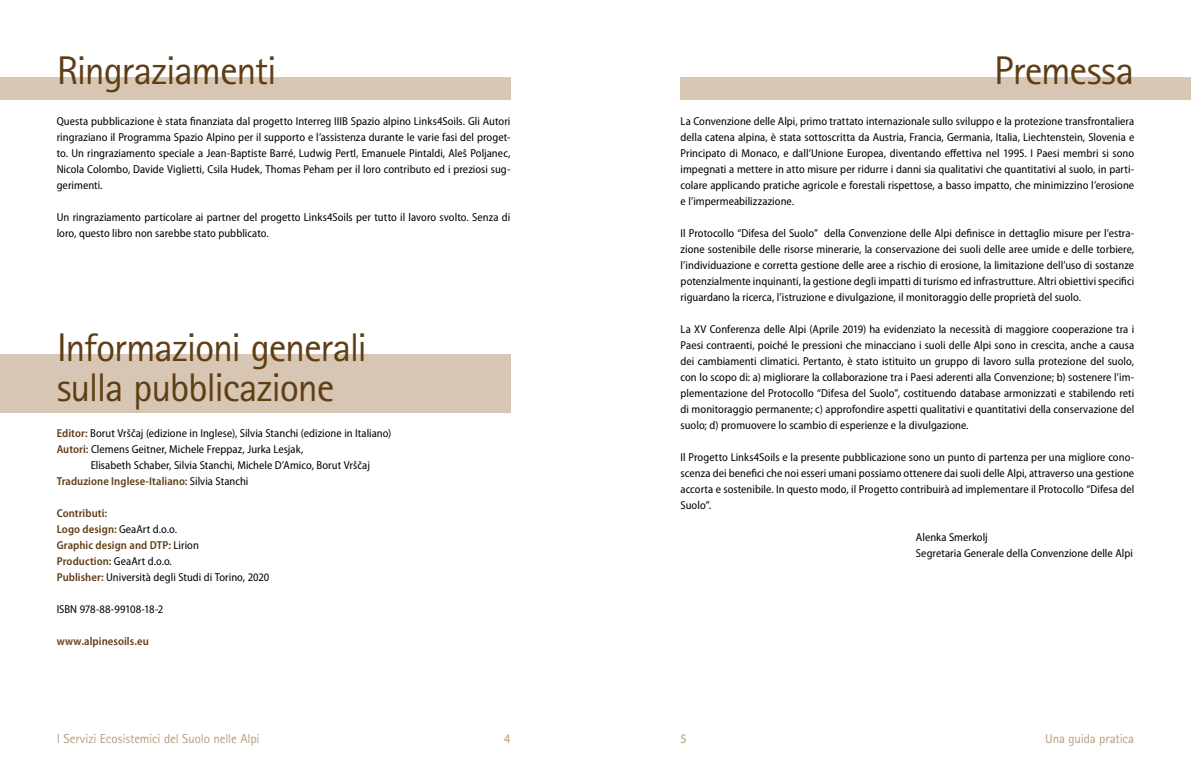
<style>
.page{position:relative;width:1191px;height:766px;background:#fff}
.page>*{position:absolute;margin:0;border:0;box-sizing:border-box;transform-origin:0 0}
.t1{font:40px/40px "AE Rotis Brezserif";letter-spacing:-.03em;color:#5f3e15}
.t2{font:13px "AE Rotis Brezserif";letter-spacing:-.01em;color:#b99c7b}
.t3{font:semi-condensed 13px "Myriad Pro";color:#b99c7b}
.t4{font:semi-condensed 11.5px/16px "Myriad Pro";letter-spacing:.005em;color:#000;text-align:justify}
.t5{font:600 semi-condensed 11.5px/16px "Myriad Pro";letter-spacing:.005em;color:#5f3e15}
.s1{font-weight:600;color:#5f3e15}
.s2{font-weight:400;color:#000}
</style>
<div class="page">
<div style="left:0;top:77px;width:510px;height:23px;background:#d7c6b3"></div>
<div style="left:0;top:354px;width:510px;height:58px;background:#d7c6b3"></div>
<div style="left:680px;top:77px;width:511px;height:23px;background:#d7c6b3"></div>
<h1 class="t1" style="left:57px;top:50px;width:221px">Ringraziamenti</h1>
<p class="t4" style="left:57px;top:113px;width:455px">Questa pubblicazione è stata finanziata dal progetto Interreg IIIB Spazio alpino Links4Soils. Gli Autori ringraziano il Programma Spazio Alpino per il supporto e l’assistenza durante le varie fasi del proget&shy;to. Un ringraziamento speciale a Jean-Baptiste Barré, Ludwig Pertl, Emanuele Pintaldi, Aleŝ Poljanec, Nicola Colombo, Davide Viglietti, Csila Hudek, Thomas Peham per il loro contributo ed i preziosi sug&shy;gerimenti.</p>
<p class="t4" style="left:57px;top:209px;width:455px">Un ringraziamento particolare ai partner del progetto Links4Soils per tutto il lavoro svolto. Senza di loro, questo libro non sarebbe stato pubblicato.</p>
<h1 class="t1" style="left:57px;top:326px;width:312px">Informazioni generali sulla pubblicazione</h1>
<p class="t4" style="left:57px;top:425px;width:336px"><span class="s1">Editor:</span> Borut Vrščaj (edizione in Inglese), Silvia Stanchi (edizione in Italiano)</p>
<p class="t4" style="left:57px;top:441px;width:248px"><span class="s1">Autori:</span> Clemens Geitner, Michele Freppaz, Jurka Lesjak,</p>
<p class="t4" style="left:91px;top:457px;width:281px">Elisabeth Schaber, Silvia Stanchi, Michele D’Amico, Borut Vrščaj</p>
<p class="t5" style="left:57px;top:473px;width:193px">Traduzione Inglese-Italiano: <span class="s2">Silvia Stanchi</span></p>
<p class="t5" style="left:57px;top:505px;width:214px">Contributi:<br>Logo design: <span class="s2">GeaArt d.o.o.<br></span>Graphic design and DTP: <span class="s2">Lirion<br></span>Production: <span class="s2">GeaArt d.o.o.<br></span>Publisher: <span class="s2">Università degli Studi di Torino, 2020</span></p>
<p class="t4" style="left:57px;top:601px;width:108px">ISBN 978-88-99108-18-2</p>
<p class="t5" style="left:57px;top:633px;width:94px">www.alpinesoils.eu</p>
<h1 class="t1" style="left:994px;top:50px;width:141px">Premessa</h1>
<p class="t4" style="left:680px;top:113px;width:455px">La Convenzione delle Alpi, primo trattato internazionale sullo sviluppo e la protezione transfrontaliera della catena alpina, è stata sottoscritta da Austria, Francia, Germania, Italia, Liechtenstein, Slovenia e Principato di Monaco, e dall’Unione Europea, diventando effettiva nel 1995. I Paesi membri si sono impegnati a mettere in atto misure per ridurre i danni sia qualitativi che quantitativi al suolo, in parti&shy;colare applicando pratiche agricole e forestali rispettose, a basso impatto, che minimizzino l’erosione e l’impermeabilizzazione.</p>
<p class="t4" style="left:680px;top:225px;width:455px">Il Protocollo “Difesa del Suolo” della Convenzione delle Alpi definisce in dettaglio misure per l’estra&shy;zione sostenibile delle risorse minerarie, la conservazione dei suoli delle aree umide e delle torbiere, l’individuazione e corretta gestione delle aree a rischio di erosione, la limitazione dell’uso di sostanze potenzialmente inquinanti, la gestione degli impatti di turismo ed infrastrutture. Altri obiettivi specifici riguardano la ricerca, l’istruzione e divulgazione, il monitoraggio delle proprietà del suolo.</p>
<p class="t4" style="left:680px;top:321px;width:455px">La XV Conferenza delle Alpi (Aprile 2019) ha evidenziato la necessità di maggiore cooperazione tra i Paesi contraenti, poiché le pressioni che minacciano i suoli delle Alpi sono in crescita, anche a causa dei cambiamenti climatici. Pertanto, è stato istituito un gruppo di lavoro sulla protezione del suolo, con lo scopo di: a) migliorare la collaborazione tra i Paesi aderenti alla Convenzione; b) sostenere l’im&shy;plementazione del Protocollo “Difesa del Suolo”, costituendo database armonizzati e stabilendo reti di monitoraggio permanente; c) approfondire aspetti qualitativi e quantitativi della conservazione del suolo; d) promuovere lo scambio di esperienze e la divulgazione.</p>
<p class="t4" style="left:680px;top:449px;width:455px">Il Progetto Links4Soils e la presente pubblicazione sono un punto di partenza per una migliore cono&shy;scenza dei benefici che noi esseri umani possiamo ottenere dai suoli delle Alpi, attraverso una gestione accorta e sostenibile. In questo modo, il Progetto contribuirà ad implementare il Protocollo “Difesa del Suolo”.</p>
<p class="t4" style="left:916px;top:529px;width:218px">Alenka Smerkolj<br>Segretaria Generale della Convenzione delle Alpi</p>
<p class="t2" style="left:57px;top:730px;width:204px">I Servizi Ecosistemici del Suolo nelle Alpi</p>
<p class="t3" style="left:504px;top:731px;width:8px">4</p>
<p class="t3" style="left:680px;top:731px;width:8px">5</p>
<p class="t2" style="left:1045px;top:730px;width:91px">Una guida pratica</p>
</div>
